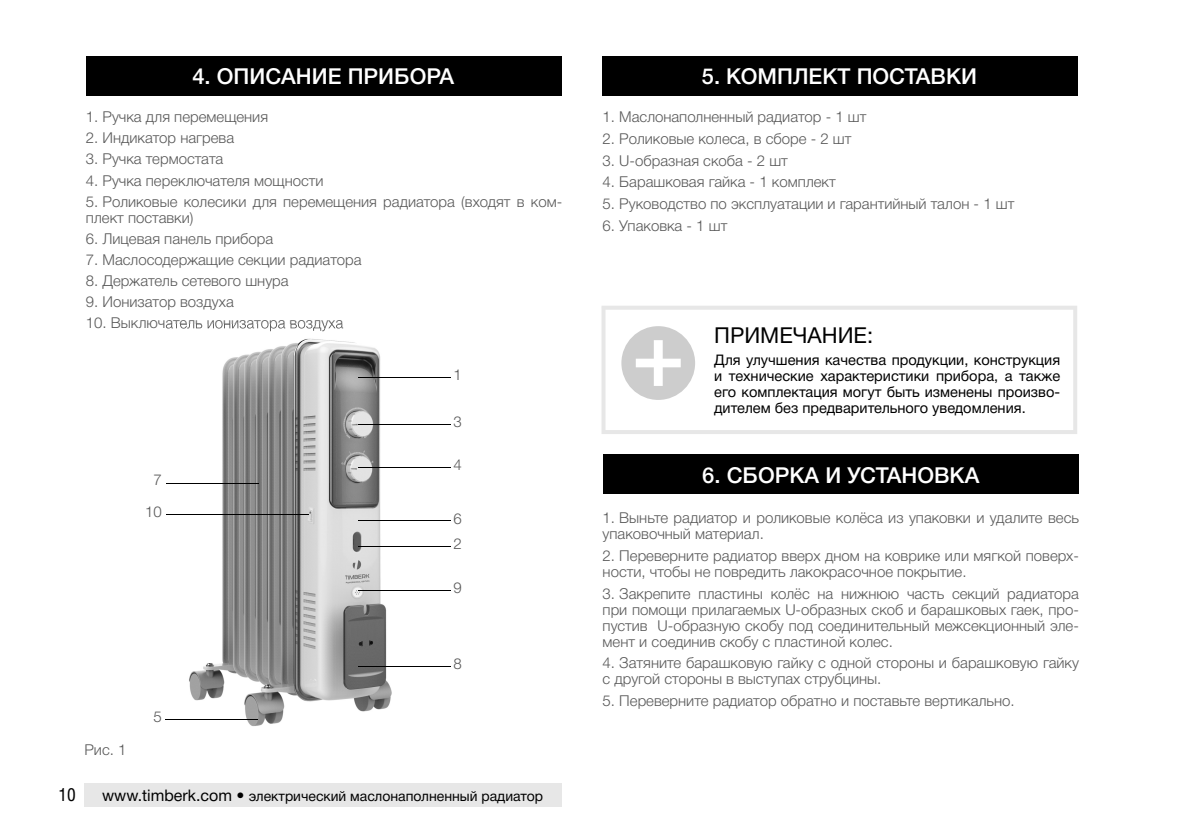
<style>
.page{position:relative;width:1191px;height:840px;background:#fff}
.page>*{position:absolute;margin:0;border:0;box-sizing:border-box;transform-origin:0 0}
.t1{font:500 22px "Helvetica Neue Cyr";color:#fff}
.t2{font:22px "Helvetica Neue Cyr";color:#000}
.t3{font:18px "Helios Cond C";color:#000}
.t4{font:300 15px/16px "Helvetica Neue Cyr";color:#585858}
.t5{font:14.6px/16px "Helvetica Neue Cyr";color:#000;text-align:justify}
.t6{font:14px "Helvetica Neue Cyr";color:#000}
.s1{font-size:16px}
</style>
<div class="page">
<div style="left:86px;top:56px;width:475px;height:39px;background:#000"></div>
<div style="left:602px;top:56px;width:475px;height:39px;background:#000"></div>
<svg style="left:601px;top:306px;width:476px;height:128px"></svg>
<div style="left:603px;top:454px;width:476px;height:40px;background:#000"></div>
<img style="left:166px;top:327px;width:240px;height:399px">
<img style="left:166px;top:324px;width:177px;height:7px">
<hr style="left:359px;top:377px;width:92px;height:1px;background:#000">
<hr style="left:359px;top:545px;width:92px;height:1px;background:#000">
<hr style="left:359px;top:666px;width:92px;height:1px;background:#000">
<hr style="left:359px;top:423px;width:92px;height:1px;background:#000">
<hr style="left:165px;top:719px;width:92px;height:1px;background:#000">
<hr style="left:166px;top:482px;width:92px;height:1px;background:#000">
<hr style="left:166px;top:514px;width:143px;height:1px;background:#000">
<hr style="left:359px;top:519px;width:92px;height:1px;background:#000">
<hr style="left:359px;top:467px;width:92px;height:1px;background:#000">
<hr style="left:359px;top:589px;width:92px;height:1px;background:#000">
<div style="left:84px;top:782px;width:477px;height:24px;background:#e7e7e7"></div>
<h1 class="t1" style="left:192px;top:64px;width:263px">4. ОПИСАНИЕ ПРИБОРА</h1>
<p class="t4" style="left:86px;top:109px;width:184px">1. Ручка для перемещения</p>
<p class="t4" style="left:86px;top:130px;width:150px">2. Индикатор нагрева</p>
<p class="t4" style="left:86px;top:151px;width:139px">3. Ручка термостата</p>
<p class="t4" style="left:86px;top:172px;width:239px">4. Ручка переключателя мощности</p>
<p class="t4" style="left:86px;top:193px;width:478px">5. Роликовые колесики для перемещения радиатора (входят в ком&shy;плект поставки)</p>
<p class="t4" style="left:86px;top:230px;width:189px">6. Лицевая панель прибора</p>
<p class="t4" style="left:86px;top:252px;width:277px">7. Маслосодержащие секции радиатора</p>
<p class="t4" style="left:86px;top:273px;width:204px">8. Держатель сетевого шнура</p>
<p class="t4" style="left:86px;top:294px;width:149px">9. Ионизатор воздуха</p>
<p class="t4" style="left:86px;top:315px;width:259px">10. Выключатель ионизатора воздуха</p>
<p class="t4" style="left:453px;top:366px;width:10px">1</p>
<p class="t4" style="left:145px;top:464px;width:18px;line-height:31.6px;text-align:center">7<br>10</p>
<p class="t4" style="left:84px;top:741px;width:43px">Рис. 1</p>
<p class="t4" style="left:154px;top:708px;width:10px">5</p>
<p class="t4" style="left:453px;top:413px;width:10px">3</p>
<p class="t4" style="left:453px;top:456px;width:10px">4</p>
<p class="t4" style="left:453px;top:510px;width:10px">6</p>
<p class="t4" style="left:453px;top:535px;width:10px">2</p>
<p class="t4" style="left:453px;top:579px;width:10px">9</p>
<p class="t4" style="left:453px;top:655px;width:10px">8</p>
<p class="t3" style="left:58px;top:783px;width:19px">10</p>
<p class="t6" style="left:102px;top:787px;width:442px"><span class="s1">www.timberk.com •</span> электрический маслонаполненный радиатор</p>
<h1 class="t1" style="left:702px;top:64px;width:277px">5. КОМПЛЕКТ ПОСТАВКИ</h1>
<p class="t4" style="left:602px;top:109px;width:265px">1. Маслонаполненный радиатор - 1 шт</p>
<p class="t4" style="left:602px;top:131px;width:250px">2. Роликовые колеса, в сборе - 2 шт</p>
<p class="t4" style="left:602px;top:152px;width:187px">3. U-образная скоба - 2 шт</p>
<p class="t4" style="left:602px;top:174px;width:235px">4. Барашковая гайка - 1 комплект</p>
<p class="t4" style="left:602px;top:196px;width:413px">5. Руководство по эксплуатации и гарантийный талон - 1 шт</p>
<p class="t4" style="left:602px;top:217px;width:126px">6. Упаковка - 1 шт</p>
<h1 class="t2" style="left:714px;top:323px;width:160px">ПРИМЕЧАНИЕ:</h1>
<p class="t5" style="left:714px;top:352px;width:347px">Для улучшения качества продукции, конструкция и технические характеристики прибора, а также его комплектация могут быть изменены произво&shy;дителем без предварительного уведомления.</p>
<h1 class="t1" style="left:702px;top:462px;width:278px">6. СБОРКА И УСТАНОВКА</h1>
<p class="t4" style="left:602px;top:509px;width:478px">1. Выньте радиатор и роликовые колёса из упаковки и удалите весь упаковочный материал.</p>
<p class="t4" style="left:602px;top:547px;width:478px">2. Переверните радиатор вверх дном на коврике или мягкой поверх&shy;ности, чтобы не повредить лакокрасочное покрытие.</p>
<p class="t4" style="left:602px;top:585px;width:478px;text-align:justify">3. Закрепите пластины колёс на нижнюю часть секций радиатора при помощи прилагаемых U-образных скоб и барашковых гаек, про&shy;пустив U-образную скобу под соединительный межсекционный эле&shy;мент и соединив скобу с пластиной колес.</p>
<p class="t4" style="left:602px;top:654px;width:478px">4. Затяните барашковую гайку с одной стороны и барашковую гайку с другой стороны в выступах струбцины.</p>
<p class="t4" style="left:602px;top:692px;width:413px">5. Переверните радиатор обратно и поставьте вертикально.</p>
</div>
